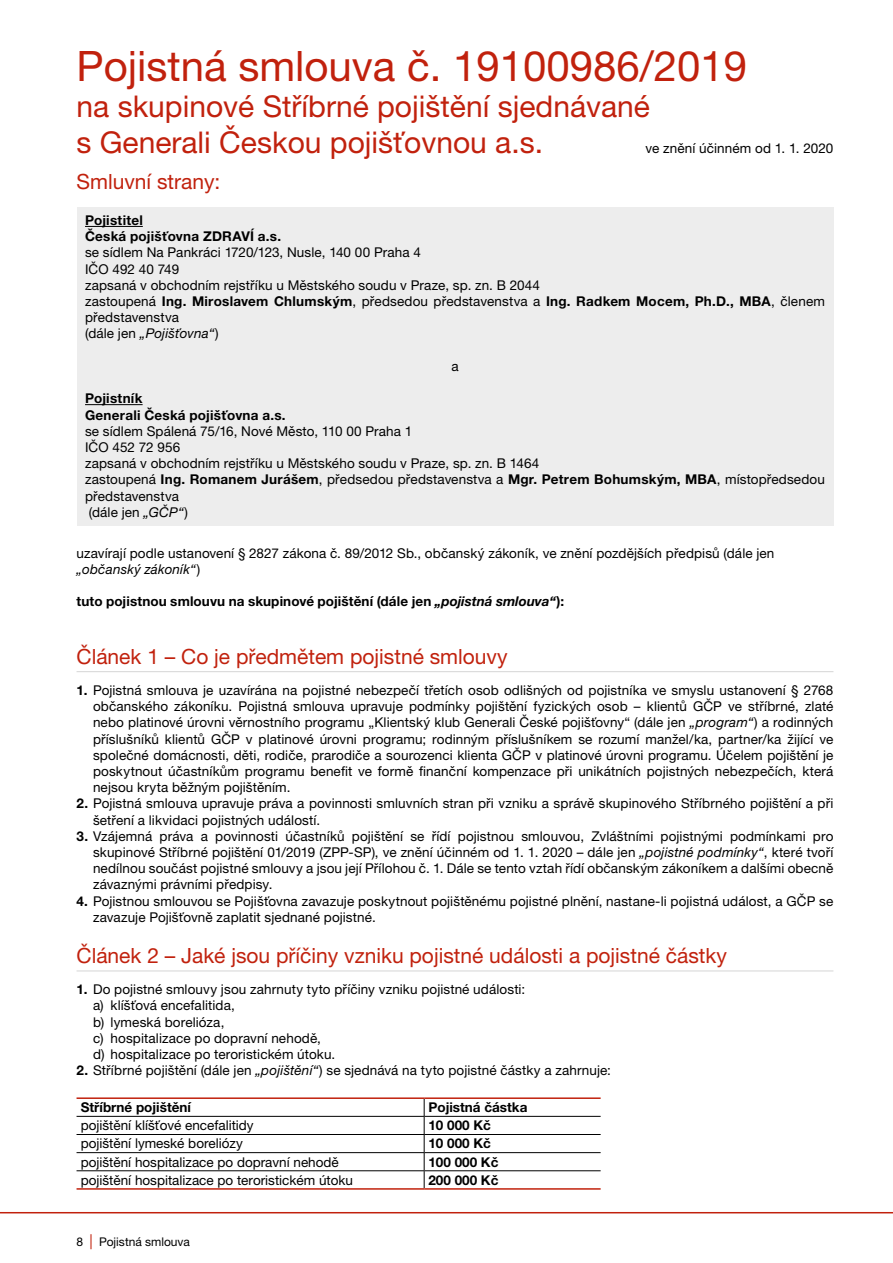
<style>
.page{position:relative;width:893px;height:1263px;background:#fff}
.page>*{position:absolute;margin:0;border:0;box-sizing:border-box;transform-origin:0 0}
.t1{font:42px "Helvetica Neue LT Pro";color:#c1210d}
.t2{font:30px/36px "Helvetica Neue LT Pro";color:#c1210d}
.t3{font:21px "Helvetica Neue LT Pro";color:#c1210d}
.t4{font:13.5px/16.2px "Helvetica Neue LT Pro";letter-spacing:.01em;color:#000}
.t5{font:700 13.5px/16.2px "Helvetica Neue LT Pro";letter-spacing:.005em;color:#000}
.t6{font:12px "Helvetica Neue LT Pro";color:#000}
.s1{font-weight:700}
.s2{font-style:italic}
.s3{font-size:15px;color:#c1210d}
</style>
<div class="page">
<hr style="left:0;top:1212px;width:893px;height:1px;background:#c1210d">
<hr style="left:77px;top:671px;width:756px;height:1px;background:#dadada">
<hr style="left:77px;top:970px;width:756px;height:1px;background:#dadada">
<div style="left:77px;top:207px;width:756px;height:318px;background:#ededed"></div>
<hr style="left:85px;top:226px;width:58px;height:1px;background:#000">
<hr style="left:85px;top:404px;width:58px;height:1px;background:#000">
<hr style="left:77px;top:1116px;width:347px;height:1px;background:#000">
<svg style="left:424px;top:1099px;width:1px;height:89px"></svg>
<hr style="left:424px;top:1116px;width:177px;height:1px;background:#000">
<hr style="left:77px;top:1097px;width:347px;height:2px;background:#c1210d">
<hr style="left:424px;top:1097px;width:177px;height:2px;background:#c1210d">
<hr style="left:77px;top:1188px;width:347px;height:2px;background:#c1210d">
<hr style="left:424px;top:1188px;width:177px;height:2px;background:#c1210d">
<hr style="left:77px;top:1134px;width:347px;height:1px;background:#000">
<hr style="left:424px;top:1134px;width:177px;height:1px;background:#000">
<hr style="left:77px;top:1152px;width:347px;height:1px;background:#000">
<hr style="left:424px;top:1152px;width:177px;height:1px;background:#000">
<hr style="left:77px;top:1170px;width:347px;height:1px;background:#000">
<hr style="left:424px;top:1170px;width:177px;height:1px;background:#000">
<h1 class="t1" style="left:77px;top:41px;width:672px">Pojistná smlouva č. 19100986/2019</h1>
<h2 class="t2" style="left:77px;top:88px;width:575px">na skupinové Stříbrné pojištění sjednávané s Generali Českou pojišťovnou a.s.</h2>
<p class="t4" style="left:646px;top:140px;width:189px">ve znění účinném od 1. 1. 2020</p>
<h3 class="t3" style="left:77px;top:169px;width:145px">Smluvní strany:</h3>
<p class="t5" style="left:85px;top:212px;width:198px">Pojistitel<br>Česká pojišťovna ZDRAVÍ a.s.</p>
<p class="t4" style="left:85px;top:244px;width:741px">se sídlem Na Pankráci 1720/123, Nusle, 140 00 Praha 4<br>IČO 492 40 749<br>zapsaná v obchodním rejstříku u Městského soudu v Praze, sp. zn. B 2044<br>zastoupená <span class="s1">Ing. Miroslavem Chlumským</span>, předsedou představenstva a <span class="s1">Ing. Radkem Mocem, Ph.D., MBA</span>, členem představenstva<br>(dále jen <span class="s2">„Pojišťovna“</span>)</p>
<p class="t4" style="left:451px;top:358px;width:9px">a</p>
<p class="t5" style="left:85px;top:390px;width:202px">Pojistník<br>Generali Česká pojišťovna a.s.</p>
<p class="t4" style="left:85px;top:423px;width:741px">se sídlem Spálená 75/16, Nové Město, 110 00 Praha 1<br>IČO 452 72 956<br>zapsaná v obchodním rejstříku u Městského soudu v Praze, sp. zn. B 1464<br>zastoupená <span class="s1">Ing. Romanem Jurášem</span>, předsedou představenstva a <span class="s1">Mgr. Petrem Bohumským, MBA</span>, místopředsedou představenstva<br>(dále jen <span class="s2">„GČP“</span>)</p>
<p class="t4" style="left:77px;top:544px;width:699px">uzavírají podle ustanovení § 2827 zákona č. 89/2012 Sb., občanský zákoník, ve znění pozdějších předpisů (dále jen <span class="s2">„občanský zákoník“</span>)</p>
<p class="t5" style="left:77px;top:593px;width:489px">tuto pojistnou smlouvu na skupinové pojištění (dále jen <span class="s2">„pojistná smlouva“</span>):</p>
<h3 class="t3" style="left:77px;top:644px;width:433px">Článek 1 – Co je předmětem pojistné smlouvy</h3>
<p class="t4" style="left:93px;top:682px;width:742px;text-align:justify;text-indent:-16px"><span class="s1">1.</span> Pojistná smlouva je uzavírána na pojistné nebezpečí třetích osob odlišných od pojistníka ve smyslu ustanovení § 2768 občanského zákoníku. Pojistná smlouva upravuje podmínky pojištění fyzických osob – klientů GČP ve stříbrné, zlaté nebo platinové úrovni věrnostního programu „Klientský klub Generali České pojišťovny“ (dále jen <span class="s2">„program“</span>) a rodinných příslušníků klientů GČP v platinové úrovni programu; rodinným příslušníkem se rozumí manžel/ka, partner/ka žijící ve společné domácnosti, děti, rodiče, prarodiče a sourozenci klienta GČP v platinové úrovni programu. Účelem pojištění je poskytnout účastníkům programu benefit ve formě finanční kompenzace při unikátních pojistných nebezpečích, která nejsou kryta běžným pojištěním.</p>
<p class="t4" style="left:93px;top:795px;width:742px;text-indent:-16px"><span class="s1">2.</span> Pojistná smlouva upravuje práva a povinnosti smluvních stran při vzniku a správě skupinového Stříbrného pojištění a při šetření a likvidaci pojistných událostí.</p>
<p class="t4" style="left:93px;top:828px;width:742px;text-align:justify;text-indent:-16px"><span class="s1">3.</span> Vzájemná práva a povinnosti účastníků pojištění se řídí pojistnou smlouvou, Zvláštními pojistnými podmínkami pro skupinové Stříbrné pojištění 01/2019 (ZPP-SP), ve znění účinném od 1. 1. 2020 – dále jen <span class="s2">„pojistné podmínky“</span>, které tvoří nedílnou součást pojistné smlouvy a jsou její Přílohou č. 1. Dále se tento vztah řídí občanským zákoníkem a dalšími obecně závaznými právními předpisy.</p>
<p class="t4" style="left:93px;top:892px;width:742px;text-indent:-16px"><span class="s1">4.</span> Pojistnou smlouvou se Pojišťovna zavazuje poskytnout pojištěnému pojistné plnění, nastane-li pojistná událost, a GČP se zavazuje Pojišťovně zaplatit sjednané pojistné.</p>
<h3 class="t3" style="left:77px;top:943px;width:652px">Článek 2 – Jaké jsou příčiny vzniku pojistné události a pojistné částky</h3>
<p class="t4" style="left:93px;top:981px;width:434px;text-indent:-16px"><span class="s1">1.</span> Do pojistné smlouvy jsou zahrnuty tyto příčiny vzniku pojistné události: a) klíšťová encefalitida,<br>b) lymeská borelióza,<br>c) hospitalizace po dopravní nehodě,<br>d) hospitalizace po teroristickém útoku.</p>
<p class="t4" style="left:76px;top:1062px;width:536px"><span class="s1">2.</span> Stříbrné pojištění (dále jen <span class="s2">„pojištění“</span>) se sjednává na tyto pojistné částky a zahrnuje:</p>
<p class="t5" style="left:81px;top:1099px;width:112px">Stříbrné pojištění</p>
<p class="t5" style="left:428px;top:1099px;width:100px">Pojistná částka</p>
<p class="t4" style="left:81px;top:1117px;width:174px">pojištění klíšťové encefalitidy</p>
<p class="t5" style="left:428px;top:1117px;width:64px">10 000 Kč</p>
<p class="t4" style="left:81px;top:1135px;width:164px">pojištění lymeské boreliózy</p>
<p class="t5" style="left:428px;top:1135px;width:64px">10 000 Kč</p>
<p class="t4" style="left:81px;top:1153px;width:260px">pojištění hospitalizace po dopravní nehodě</p>
<p class="t5" style="left:428px;top:1153px;width:72px">100 000 Kč</p>
<p class="t4" style="left:81px;top:1171px;width:274px">pojištění hospitalizace po teroristickém útoku</p>
<p class="t5" style="left:428px;top:1171px;width:72px">200 000 Kč</p>
<p class="t6" style="left:77px;top:1234px;width:115px">8 <span class="s3">|</span> Pojistná smlouva</p>
</div>
